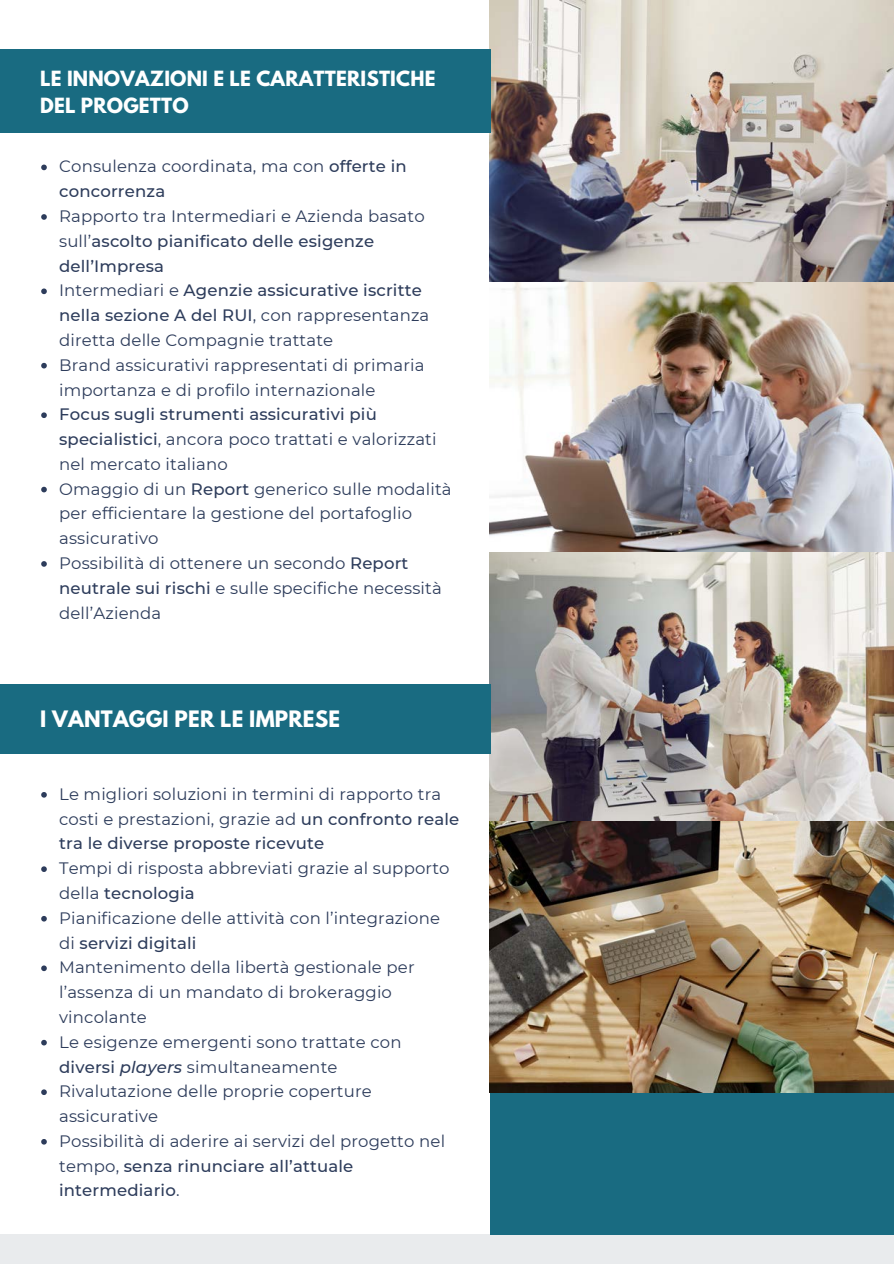
<style>
.page{position:relative;width:894px;height:1264px;background:#fff}
.page>*{position:absolute;margin:0;border:0;box-sizing:border-box;transform-origin:0 0}
.t1{font:700 20.1px "League Spartan";letter-spacing:.01em;color:#fff}
.t2{font:700 18.6px "League Spartan";letter-spacing:.01em;color:#fff}
.t3{font:16.5px/24.8px "Montserrat";letter-spacing:.01em;color:#2d3c5b}
.t4{font:500 16.5px/24.8px "Montserrat";letter-spacing:.01em;color:#2d3c5b}
.s1{font-weight:500}
.s2{font-weight:400}
.s3{font-weight:500;font-style:italic}
</style>
<div class="page">
<img style="left:489px;top:0;width:404px;height:822px">
<div style="left:0;top:1233px;width:893px;height:30px;background:#e9ebed"></div>
<div style="left:0;top:49px;width:490px;height:83px;background:#196b81"></div>
<div style="left:0;top:684px;width:490px;height:70px;background:#196b81"></div>
<img style="left:489px;top:822px;width:404px;height:412px">
<svg style="left:41px;top:165px;width:6px;height:5px"></svg>
<svg style="left:41px;top:214px;width:6px;height:6px"></svg>
<svg style="left:41px;top:288px;width:6px;height:6px"></svg>
<svg style="left:41px;top:363px;width:6px;height:5px"></svg>
<svg style="left:41px;top:412px;width:6px;height:6px"></svg>
<svg style="left:41px;top:487px;width:6px;height:5px"></svg>
<svg style="left:41px;top:561px;width:6px;height:5px"></svg>
<svg style="left:41px;top:792px;width:6px;height:5px"></svg>
<svg style="left:41px;top:866px;width:6px;height:6px"></svg>
<svg style="left:41px;top:916px;width:6px;height:5px"></svg>
<svg style="left:41px;top:965px;width:6px;height:6px"></svg>
<svg style="left:41px;top:1039px;width:6px;height:6px"></svg>
<svg style="left:41px;top:1089px;width:6px;height:6px"></svg>
<svg style="left:41px;top:1139px;width:6px;height:5px"></svg>
<p class="t2" style="left:40px;top:69px;width:396px">LE INNOVAZIONI E LE CARATTERISTICHE</p>
<p class="t2" style="left:40px;top:96px;width:150px">DEL PROGETTO</p>
<p class="t3" style="left:59px;top:154px;width:349px">Consulenza coordinata, ma con <span class="s1">offerte in concorrenza</span></p>
<p class="t4" style="left:59px;top:204px;width:367px"><span class="s2">Rapporto tra Intermediari e Azienda basato sull’</span>ascolto pianificato delle esigenze dell’Impresa</p>
<p class="t3" style="left:59px;top:278px;width:371px">Intermediari e <span class="s1">Agenzie assicurative iscritte nella sezione A del RUI</span>, con rappresentanza diretta delle Compagnie trattate</p>
<p class="t3" style="left:59px;top:352px;width:367px">Brand assicurativi rappresentati di primaria importanza e di profilo internazionale</p>
<p class="t3" style="left:59px;top:402px;width:379px"><span class="s1">Focus sugli strumenti assicurativi più specialistici</span>, ancora poco trattati e valorizzati nel mercato italiano</p>
<p class="t3" style="left:59px;top:476px;width:394px">Omaggio di un <span class="s1">Report</span> generico sulle modalità per efficientare la gestione del portafoglio assicurativo</p>
<p class="t3" style="left:59px;top:550px;width:384px">Possibilità di ottenere un secondo <span class="s1">Report neutrale sui rischi</span> e sulle specifiche necessità dell’Azienda</p>
<p class="t1" style="left:40px;top:709px;width:301px">I VANTAGGI PER LE IMPRESE</p>
<p class="t3" style="left:59px;top:781px;width:401px">Le migliori soluzioni in termini di rapporto tra costi e prestazioni, grazie ad <span class="s1">un confronto reale tra le diverse proposte ricevute</span></p>
<p class="t3" style="left:59px;top:856px;width:392px">Tempi di risposta abbreviati grazie al supporto della <span class="s1">tecnologia</span></p>
<p class="t3" style="left:59px;top:905px;width:382px">Pianificazione delle attività con l’integrazione di <span class="s1">servizi digitali</span></p>
<p class="t3" style="left:59px;top:955px;width:357px">Mantenimento della libertà gestionale per l’assenza di un mandato di brokeraggio vincolante</p>
<p class="t3" style="left:59px;top:1029px;width:344px">Le esigenze emergenti sono trattate con <span class="s1">diversi</span> <span class="s3">players</span> simultaneamente</p>
<p class="t3" style="left:59px;top:1078px;width:314px">Rivalutazione delle proprie coperture assicurative</p>
<p class="t3" style="left:59px;top:1128px;width:387px">Possibilità di aderire ai servizi del progetto nel tempo, <span class="s1">senza rinunciare all’attuale intermediario</span>.</p>
</div>
